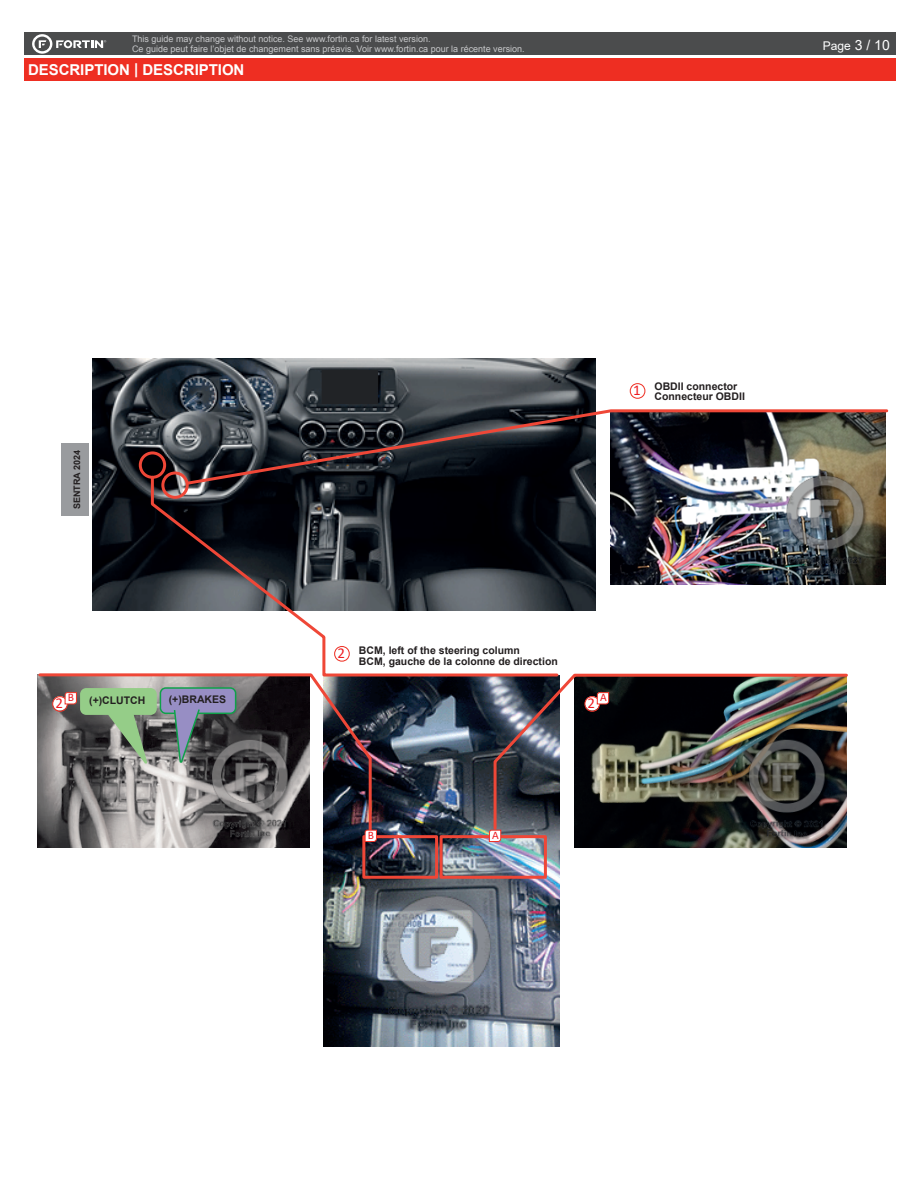
<style>
.page{position:relative;width:918px;height:1188px;background:#fff}
.page>*{position:absolute;margin:0;border:0;box-sizing:border-box;transform-origin:0 0}
.t1{font:700 15px "Arial";letter-spacing:-.005em;color:#fff}
.t2{font:15px "Calibri";color:#ee1d23}
.t3{font:12px "Arial";color:#fff}
.t4{font:11.55px "Calibri";color:#ee1d23}
.t5{font:700 10.5px/10.5px "Arial";color:#231f20}
.t6{font:9px/9.8px "Arial";color:#c7c8ca}
.t7{font:700 9px "Arial";color:#231f20}
.s1{font-size:13.95px}
</style>
<div class="page">
<div style="left:24px;top:33px;width:872px;height:22px;background:#4b4c4d"></div>
<div style="left:24px;top:58px;width:872px;height:23px;background:#ee2e22"></div>
<svg style="left:32px;top:34px;width:74px;height:20px"></svg>
<div style="left:62px;top:443px;width:27px;height:73px;background:#999b9e"></div>
<img style="left:92px;top:359px;width:504px;height:251px">
<img style="left:324px;top:678px;width:235px;height:368px">
<img style="left:37px;top:839px;width:273px;height:9px">
<div style="left:362px;top:835px;width:76px;height:44px;border:3px solid #ef4737"></div>
<svg style="left:37px;top:673px;width:336px;height:166px"></svg>
<svg style="left:149px;top:474px;width:411px;height:204px"></svg>
<div style="left:139px;top:451px;width:27px;height:28px;border:3px solid #ef4737;border-radius:50%"></div>
<div style="left:161px;top:472px;width:28px;height:27px;border:3px solid #ef4737;border-radius:50%"></div>
<svg style="left:52px;top:692px;width:25px;height:20px"></svg>
<svg style="left:364px;top:829px;width:13px;height:13px"></svg>
<div style="left:440px;top:835px;width:107px;height:44px;border:3px solid #ef4737"></div>
<svg style="left:488px;top:829px;width:14px;height:13px"></svg>
<img style="left:575px;top:831px;width:272px;height:16px">
<img style="left:611px;top:487px;width:275px;height:98px">
<svg style="left:185px;top:408px;width:704px;height:79px"></svg>
<svg style="left:630px;top:383px;width:15px;height:16px"></svg>
<img style="left:492px;top:672px;width:356px;height:159px">
<svg style="left:584px;top:692px;width:26px;height:20px"></svg>
<div style="left:160px;top:688px;width:76px;height:25px;background:#978ec4;border-radius:5px"></div>
<div style="left:160px;top:687px;width:76px;height:27px;border:2px solid #0fa14a;border-radius:5px"></div>
<svg style="left:173px;top:709px;width:28px;height:53px"></svg>
<div style="left:81px;top:689px;width:75px;height:25px;background:#95cd88;border-radius:5px"></div>
<div style="left:80px;top:688px;width:77px;height:27px;border:2px solid #95cd88;border-radius:5px"></div>
<svg style="left:106px;top:712px;width:42px;height:51px"></svg>
<p class="t6" style="left:132px;top:34px;width:394px">This guide may change without notice. See www.fortin.ca for latest version.<br>Ce guide peut faire l’objet de changement sans préavis. Voir www.fortin.ca pour la récente version.</p>
<h1 class="t1" style="left:28px;top:59px;width:218px">DESCRIPTION | DESCRIPTION</h1>
<h2 class="t3" style="left:823px;top:38px;width:69px">Page <span class="s1">3 / 10</span></h2>
<p class="t7" style="left:71px;top:509px;width:61px;rotate:-90deg">SENTRA 2024</p>
<p class="t4" style="left:68px;top:690px;width:8px">B</p>
<p class="t2" style="left:55px;top:693px;width:9px">2</p>
<p class="t5" style="left:89px;top:695px;width:58px">(+)CLUTCH</p>
<p class="t5" style="left:169px;top:695px;width:59px">(+)BRAKES</p>
<p class="t2" style="left:633px;top:380px;width:9px">1</p>
<p class="t5" style="left:655px;top:381px;width:92px">OBDII connector<br>Connecteur OBDII</p>
<p class="t2" style="left:337px;top:643px;width:9px">2</p>
<p class="t5" style="left:359px;top:645px;width:200px">BCM, left of the steering column<br>BCM, gauche de la colonne de direction</p>
<p class="t4" style="left:600px;top:690px;width:8px">A</p>
<p class="t2" style="left:588px;top:693px;width:9px">2</p>
<p class="t4" style="left:368px;top:827px;width:8px">B</p>
<p class="t4" style="left:492px;top:827px;width:8px">A</p>
</div>
